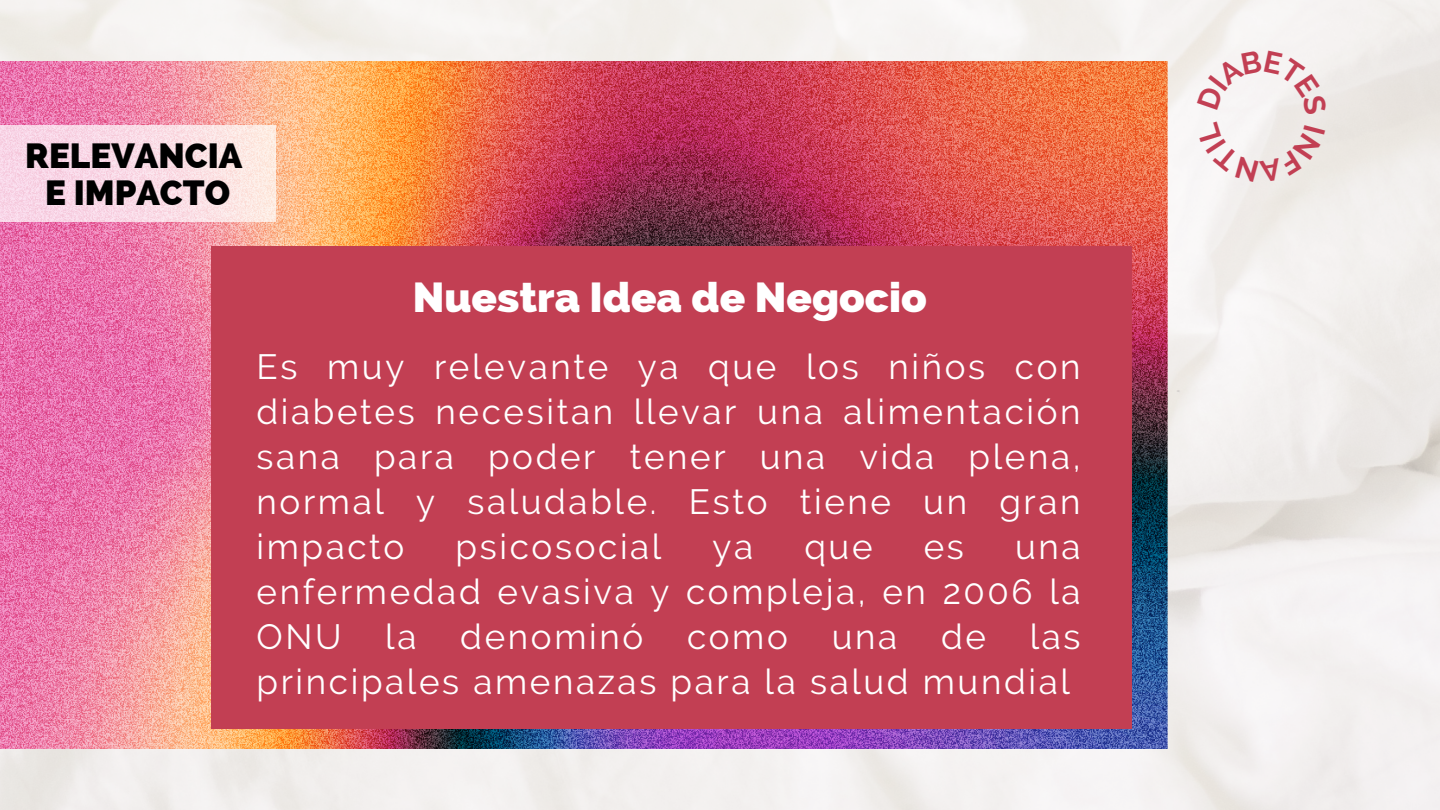
<style>
.page{position:relative;width:1440px;height:810px;background:#fff}
.page>*{position:absolute;margin:0;border:0;box-sizing:border-box;transform-origin:0 0}
.t1{font:800 42px "Raleway";color:#fff}
.t2{font:35px/45px "Raleway";letter-spacing:.075em;color:#fff;text-align:justify}
.t3{font:800 35px "Raleway";color:#000}
</style>
<div class="page">
<img style="left:0;top:0;width:1440px;height:810px">
<img style="left:0;top:62px;width:1168px;height:687px">
<div style="left:211px;top:246px;width:920px;height:483px;background:#c23f53"></div>
<div style="left:0;top:126px;width:276px;height:96px;background:linear-gradient(to right,#f7d1e7,#fde8e3)"></div>
<svg style="left:1197px;top:50px;width:130px;height:65px"></svg>
<svg style="left:1196px;top:121px;width:129px;height:62px"></svg>
<p class="t3" style="left:25px;top:135px;width:219px">RELEVANCIA</p>
<p class="t3" style="left:45px;top:172px;width:187px">E IMPACTO</p>
<p class="t1" style="left:413px;top:272px;width:516px">Nuestra Idea de Negocio</p>
<p class="t2" style="left:257px;top:344px;width:826px">Es muy relevante ya que los niños con diabetes necesitan llevar una alimentación sana para poder tener una vida plena, normal y saludable. Esto tiene un gran impacto</p>
<p class="t2" style="left:456px;top:524px;width:207px">psicosocial</p>
<p class="t2" style="left:713px;top:524px;width:42px">ya</p>
<p class="t2" style="left:804px;top:524px;width:70px">que</p>
<p class="t2" style="left:924px;top:524px;width:42px">es</p>
<p class="t2" style="left:257px;top:524px;width:826px;text-indent:759px">una enfermedad evasiva y compleja, en 2006 la ONU</p>
<p class="t2" style="left:257px;top:614px;width:826px;text-indent:773px">las principales amenazas para la salud mundial</p>
<p class="t2" style="left:385px;top:614px;width:33px">la</p>
<p class="t2" style="left:460px;top:614px;width:184px">denominó</p>
<p class="t2" style="left:687px;top:614px;width:102px">como</p>
<p class="t2" style="left:832px;top:614px;width:67px">una</p>
<p class="t2" style="left:941px;top:614px;width:46px">de</p>
</div>
